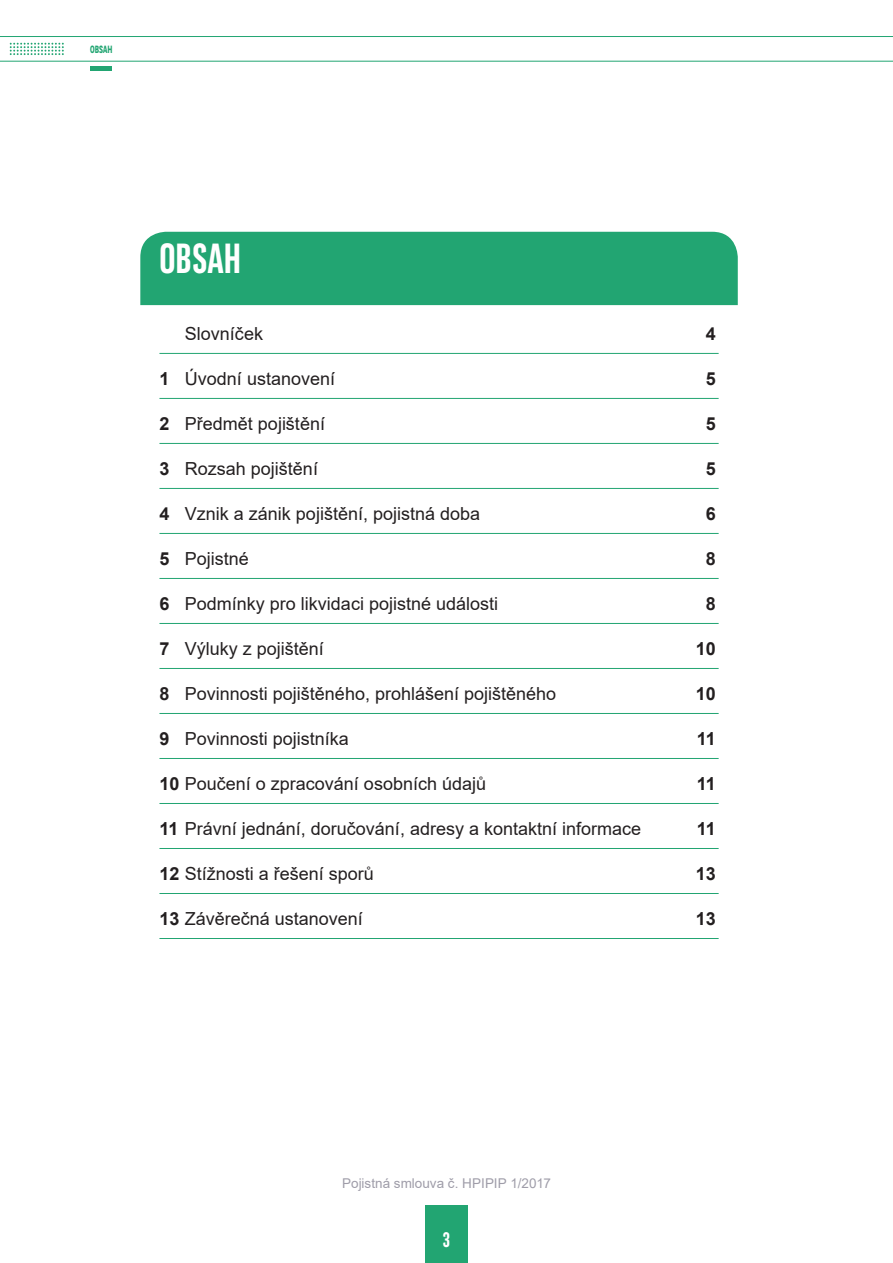
<style>
.page{position:relative;width:893px;height:1263px;background:#fff}
.page>*{position:absolute;margin:0;border:0;box-sizing:border-box;transform-origin:0 0}
.t1{font:700 42px "BNPP Sans Condensed";color:#fff}
.t2{font:700 21px "BNPP Sans Condensed";color:#fff}
.t3{font:18px "Arial";color:#231f20}
.t4{font:700 18px "Arial";color:#231f20}
.t5{font:13.5px "Arial";color:#9f9da9}
.t6{font:700 10.5px "BNPP Sans";color:#22a572;scale:.71 1}
.s1{font-weight:700}
</style>
<div class="page">
<div style="left:425px;top:1205px;width:43px;height:58px;background:#22a572"></div>
<div style="left:140px;top:232px;width:598px;height:73px;background:#22a572"></div>
<hr style="left:159px;top:353px;width:560px;height:1px;background:#22a572">
<hr style="left:159px;top:398px;width:560px;height:1px;background:#22a572">
<hr style="left:159px;top:443px;width:560px;height:1px;background:#22a572">
<hr style="left:159px;top:488px;width:560px;height:1px;background:#22a572">
<hr style="left:159px;top:533px;width:560px;height:1px;background:#22a572">
<hr style="left:159px;top:578px;width:560px;height:1px;background:#22a572">
<hr style="left:159px;top:623px;width:560px;height:1px;background:#22a572">
<hr style="left:159px;top:668px;width:560px;height:1px;background:#22a572">
<hr style="left:159px;top:713px;width:560px;height:1px;background:#22a572">
<hr style="left:159px;top:758px;width:560px;height:1px;background:#22a572">
<hr style="left:159px;top:803px;width:560px;height:1px;background:#22a572">
<hr style="left:159px;top:848px;width:560px;height:1px;background:#22a572">
<hr style="left:159px;top:893px;width:560px;height:1px;background:#22a572">
<hr style="left:159px;top:938px;width:560px;height:1px;background:#22a572">
<div style="left:90px;top:66px;width:22px;height:5px;background:#22a572"></div>
<svg style="left:0;top:36px;width:893px;height:26px"></svg>
<p class="t6" style="left:90px;top:42px;width:33px">OBSAH</p>
<h1 class="t1" style="left:159px;top:234px;width:83px">Obsah</h1>
<p class="t3" style="left:185px;top:321px;width:80px">Slovníček</p>
<p class="t4" style="left:706px;top:321px;width:12px">4</p>
<p class="t3" style="left:159px;top:366px;width:177px"><span class="s1">1</span> Úvodní ustanovení</p>
<p class="t4" style="left:706px;top:366px;width:12px">5</p>
<p class="t3" style="left:159px;top:411px;width:167px"><span class="s1">2</span> Předmět pojištění</p>
<p class="t4" style="left:706px;top:411px;width:12px">5</p>
<p class="t3" style="left:159px;top:456px;width:160px"><span class="s1">3</span> Rozsah pojištění</p>
<p class="t4" style="left:706px;top:456px;width:12px">5</p>
<p class="t3" style="left:159px;top:501px;width:322px"><span class="s1">4</span> Vznik a zánik pojištění, pojistná doba</p>
<p class="t4" style="left:706px;top:501px;width:12px">6</p>
<p class="t3" style="left:159px;top:546px;width:91px"><span class="s1">5</span> Pojistné</p>
<p class="t4" style="left:706px;top:546px;width:12px">8</p>
<p class="t3" style="left:159px;top:591px;width:340px"><span class="s1">6</span> Podmínky pro likvidaci pojistné události</p>
<p class="t4" style="left:706px;top:591px;width:12px">8</p>
<p class="t3" style="left:159px;top:636px;width:166px"><span class="s1">7</span> Výluky z pojištění</p>
<p class="t4" style="left:696px;top:636px;width:22px">10</p>
<p class="t3" style="left:159px;top:681px;width:398px"><span class="s1">8</span> Povinnosti pojištěného, prohlášení pojištěného</p>
<p class="t4" style="left:696px;top:681px;width:22px">10</p>
<p class="t3" style="left:159px;top:726px;width:191px"><span class="s1">9</span> Povinnosti pojistníka</p>
<p class="t4" style="left:697px;top:726px;width:21px">11</p>
<p class="t3" style="left:159px;top:771px;width:328px"><span class="s1">10</span> Poučení o zpracování osobních údajů</p>
<p class="t4" style="left:697px;top:771px;width:21px">11</p>
<p class="t3" style="left:159px;top:816px;width:483px"><span class="s1">11</span> Právní jednání, doručování, adresy a kontaktní informace</p>
<p class="t4" style="left:697px;top:816px;width:21px">11</p>
<p class="t3" style="left:159px;top:861px;width:216px"><span class="s1">12</span> Stížnosti a řešení sporů</p>
<p class="t4" style="left:696px;top:861px;width:22px">13</p>
<p class="t3" style="left:159px;top:906px;width:205px"><span class="s1">13</span> Závěrečná ustanovení</p>
<p class="t4" style="left:696px;top:906px;width:22px">13</p>
<p class="t5" style="left:342px;top:1174px;width:210px">Pojistná smlouva č. HPIPIP 1/2017</p>
<p class="t2" style="left:443px;top:1228px;width:9px">3</p>
</div>
